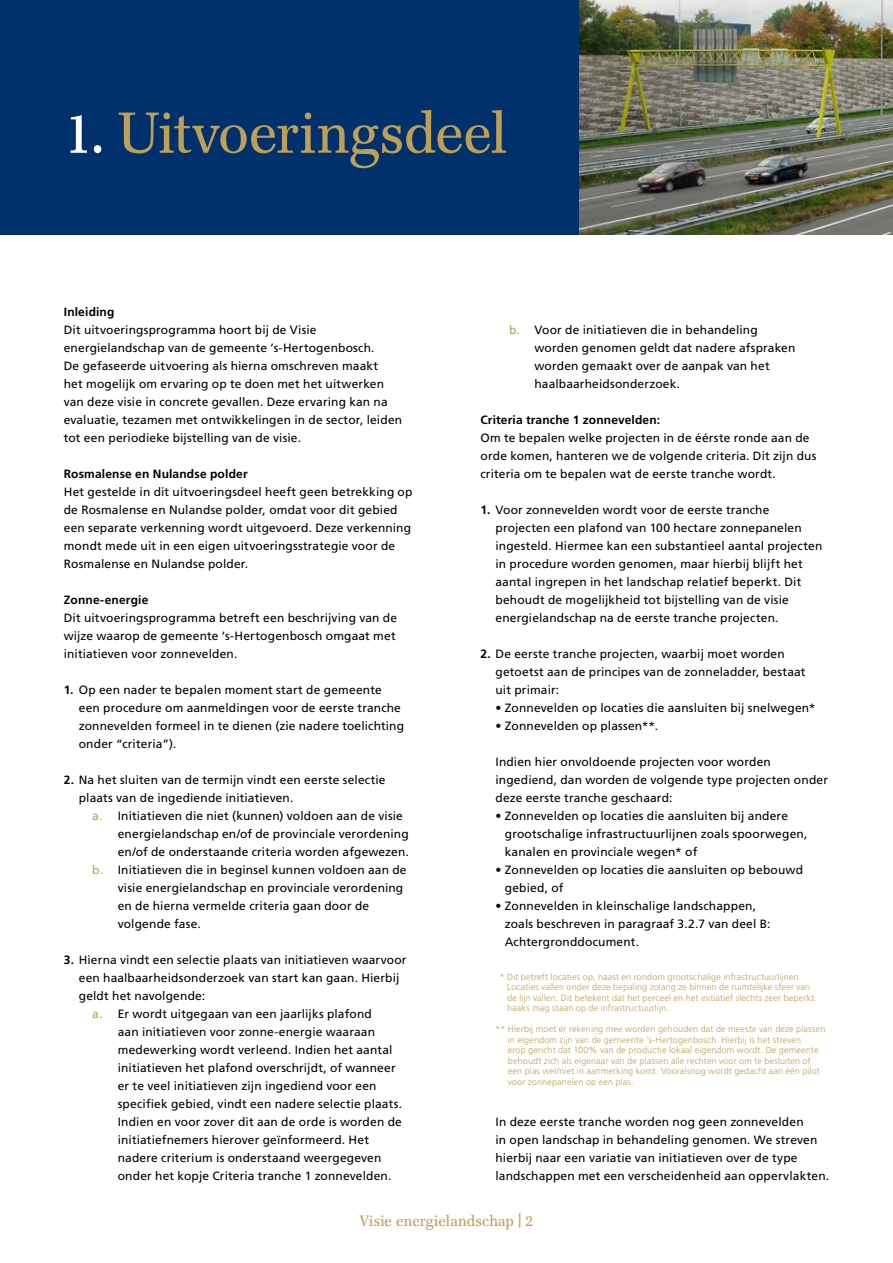
<style>
.page{position:relative;width:893px;height:1263px;background:#fff}
.page>*{position:absolute;margin:0;border:0;box-sizing:border-box;transform-origin:0 0}
.t1{font:57px "Franklin Antiqua BQ";letter-spacing:-.01em;color:#be9f56}
.t2{font:15px "Franklin Antiqua BQ";letter-spacing:.005em;color:#be9f56}
.t3{font:12px/18px "Frutiger LT Std";letter-spacing:.01em;color:#000}
.t4{font:700 12px "Frutiger LT Std";letter-spacing:.015em;color:#000}
.t5{font:300 9px/10.5px "Frutiger LT Std";letter-spacing:.015em;color:#be9f56}
.s1{color:#fff}
.s2{font-weight:700}
.s3{color:#be9f56}
.s4{font-weight:500}
</style>
<div class="page">
<div style="left:0;top:0;width:667px;height:235px;background:#00316c"></div>
<img style="left:580px;top:0;width:313px;height:235px">
<h1 class="t1" style="left:64px;top:101px;width:445px"><span class="s1">1.</span> Uitvoeringsdeel</h1>
<p class="t4" style="left:64px;top:305px;width:52px">Inleiding</p>
<p class="t3" style="left:64px;top:321px;width:340px">Dit uitvoeringsprogramma hoort bij de Visie energielandschap van de gemeente ’s-Hertogenbosch.<br>De gefaseerde uitvoering als hierna omschreven maakt<br>het mogelijk om ervaring op te doen met het uitwerken van deze visie in concrete gevallen. Deze ervaring kan na evaluatie, tezamen met ontwikkelingen in de sector, leiden tot een periodieke bijstelling van de visie.</p>
<p class="t4" style="left:64px;top:467px;width:185px">Rosmalense en Nulandse polder</p>
<p class="t3" style="left:64px;top:483px;width:350px">Het gestelde in dit uitvoeringsdeel heeft geen betrekking op de Rosmalense en Nulandse polder, omdat voor dit gebied een separate verkenning wordt uitgevoerd. Deze verkenning mondt mede uit in een eigen uitvoeringsstrategie voor de Rosmalense en Nulandse polder.</p>
<p class="t4" style="left:64px;top:593px;width:86px">Zonne-energie</p>
<p class="t3" style="left:64px;top:609px;width:335px;text-align:justify">Dit uitvoeringsprogramma betreft een beschrijving van de wijze waarop de gemeente ’s-Hertogenbosch omgaat met initiatieven voor zonnevelden.</p>
<p class="t3" style="left:79px;top:681px;width:327px;text-indent:-15px"><span class="s2">1.</span> Op een nader te bepalen moment start de gemeente een procedure om aanmeldingen voor de eerste tranche zonnevelden formeel in te dienen (zie nadere toelichting onder “criteria”).</p>
<p class="t3" style="left:79px;top:771px;width:308px;text-indent:-15px"><span class="s2">2.</span> Na het sluiten van de termijn vindt een eerste selectie plaats van de ingediende initiatieven.</p>
<p class="t3" style="left:92px;top:807px;width:312px"><span class="s3">a.</span> Initiatieven die niet (kunnen) voldoen aan de visie</p>
<p class="t3" style="left:118px;top:825px;width:292px">energielandschap en/of de provinciale verordening</p>
<p class="t3" style="left:118px;top:843px;width:293px">en/of de onderstaande criteria worden afgewezen.</p>
<p class="t3" style="left:92px;top:861px;width:316px"><span class="s3">b.</span> Initiatieven die in beginsel kunnen voldoen aan de</p>
<p class="t3" style="left:118px;top:879px;width:287px">visie energielandschap en provinciale verordening</p>
<p class="t3" style="left:118px;top:897px;width:253px">en de hierna vermelde criteria gaan door de</p>
<p class="t3" style="left:118px;top:915px;width:85px">volgende fase.</p>
<p class="t3" style="left:64px;top:951px;width:344px"><span class="s2">3.</span> Hierna vindt een selectie plaats van initiatieven waarvoor</p>
<p class="t3" style="left:79px;top:969px;width:322px">een haalbaarheidsonderzoek van start kan gaan. Hierbij</p>
<p class="t3" style="left:79px;top:987px;width:128px">geldt het navolgende:</p>
<p class="t3" style="left:92px;top:1005px;width:281px"><span class="s3">a.</span> Er wordt uitgegaan van een jaarlijks plafond</p>
<p class="t3" style="left:118px;top:1023px;width:259px">aan initiatieven voor zonne-energie waaraan</p>
<p class="t3" style="left:118px;top:1041px;width:276px">medewerking wordt verleend. Indien het aantal</p>
<p class="t3" style="left:118px;top:1059px;width:279px">initiatieven het plafond overschrijdt, of wanneer</p>
<p class="t3" style="left:118px;top:1077px;width:260px">er te veel initiatieven zijn ingediend voor een</p>
<p class="t3" style="left:118px;top:1095px;width:286px">specifiek gebied, vindt een nadere selectie plaats.</p>
<p class="t3" style="left:118px;top:1113px;width:286px">Indien en voor zover dit aan de orde is worden de</p>
<p class="t3" style="left:118px;top:1131px;width:253px">initiatiefnemers hierover geïnformeerd. Het</p>
<p class="t3" style="left:118px;top:1149px;width:265px">nadere criterium is onderstaand weergegeven</p>
<p class="t3" style="left:118px;top:1167px;width:275px">onder het kopje Criteria tranche 1 zonnevelden.</p>
<p class="t3" style="left:534px;top:321px;width:262px;text-indent:-26px"><span class="s3">b.</span> Voor de initiatieven die in behandeling worden genomen geldt dat nadere afspraken worden gemaakt over de aanpak van het haalbaarheidsonderzoek.</p>
<p class="t4" style="left:480px;top:413px;width:181px">Criteria tranche 1 zonnevelden:</p>
<p class="t3" style="left:480px;top:429px;width:337px">Om te bepalen welke projecten in de éérste ronde aan de orde komen, hanteren we de volgende criteria. Dit zijn dus criteria om te bepalen wat de eerste tranche wordt.</p>
<p class="t3" style="left:495px;top:501px;width:328px;text-indent:-15px"><span class="s2">1.</span> Voor zonnevelden wordt voor de eerste tranche projecten een plafond van 100 hectare zonnepanelen ingesteld. Hiermee kan een substantieel aantal projecten in procedure worden genomen, maar hierbij blijft het aantal ingrepen in het landschap relatief beperkt. Dit behoudt de mogelijkheid tot bijstelling van de visie energielandschap na de eerste tranche projecten.</p>
<p class="t3" style="left:495px;top:645px;width:312px;text-indent:-15px"><span class="s2">2.</span> De eerste tranche projecten, waarbij moet worden getoetst aan de principes van de zonneladder, bestaat uit primair:</p>
<p class="t3" style="left:495px;top:699px;width:322px">• Zonnevelden op locaties die aansluiten bij snelwegen*</p>
<p class="t3" style="left:495px;top:717px;width:164px">• Zonnevelden op plassen**.</p>
<p class="t3" style="left:495px;top:753px;width:334px">Indien hier onvoldoende projecten voor worden ingediend, dan worden de volgende type projecten onder deze eerste tranche geschaard:</p>
<p class="t3" style="left:505px;top:807px;width:304px;text-indent:-9px">• Zonnevelden op locaties die aansluiten bij andere grootschalige infrastructuurlijnen zoals spoorwegen, kanalen en provinciale wegen* of</p>
<p class="t3" style="left:505px;top:861px;width:300px;text-indent:-9px">• Zonnevelden op locaties die aansluiten op bebouwd gebied, of</p>
<p class="t3" style="left:505px;top:897px;width:267px;text-indent:-9px">• Zonnevelden in kleinschalige landschappen, zoals beschreven in paragraaf 3.2.7 van deel B:<br>Achtergronddocument.</p>
<p class="t5" style="left:507px;top:971px;width:309px;text-indent:-8px">* Dit betreft locaties op, naast en rondom grootschalige infrastructuurlijnen.<br>Locaties vallen onder deze bepaling zolang ze binnen de ruimtelijke sfeer van de lijn vallen. Dit betekent dat het perceel en het initiatief slechts zeer beperkt haaks mag staan op de infrastructuurlijn.</p>
<p class="t5" style="left:508px;top:1024px;width:319px;text-indent:-12px">** Hierbij moet er rekening mee worden gehouden dat de meeste van deze plassen in eigendom zijn van de gemeente ’s-Hertogenbosch. Hierbij is het streven<br>erop gericht dat 100% van de productie lokaal eigendom wordt. De gemeente behoudt zich als eigenaar van de plassen alle rechten voor om te besluiten of een plas wel/niet in aanmerking komt. Vooralsnog wordt gedacht aan één pilot voor zonnepanelen op een plas.</p>
<p class="t3" style="left:495px;top:1113px;width:335px">In deze eerste tranche worden nog geen zonnevelden<br>in open landschap in behandeling genomen. We streven hierbij naar een variatie van initiatieven over de type landschappen met een verscheidenheid aan oppervlakten.</p>
<p class="t2" style="left:359px;top:1212px;width:175px">Visie energielandschap <span class="s4">|</span> 2</p>
</div>
